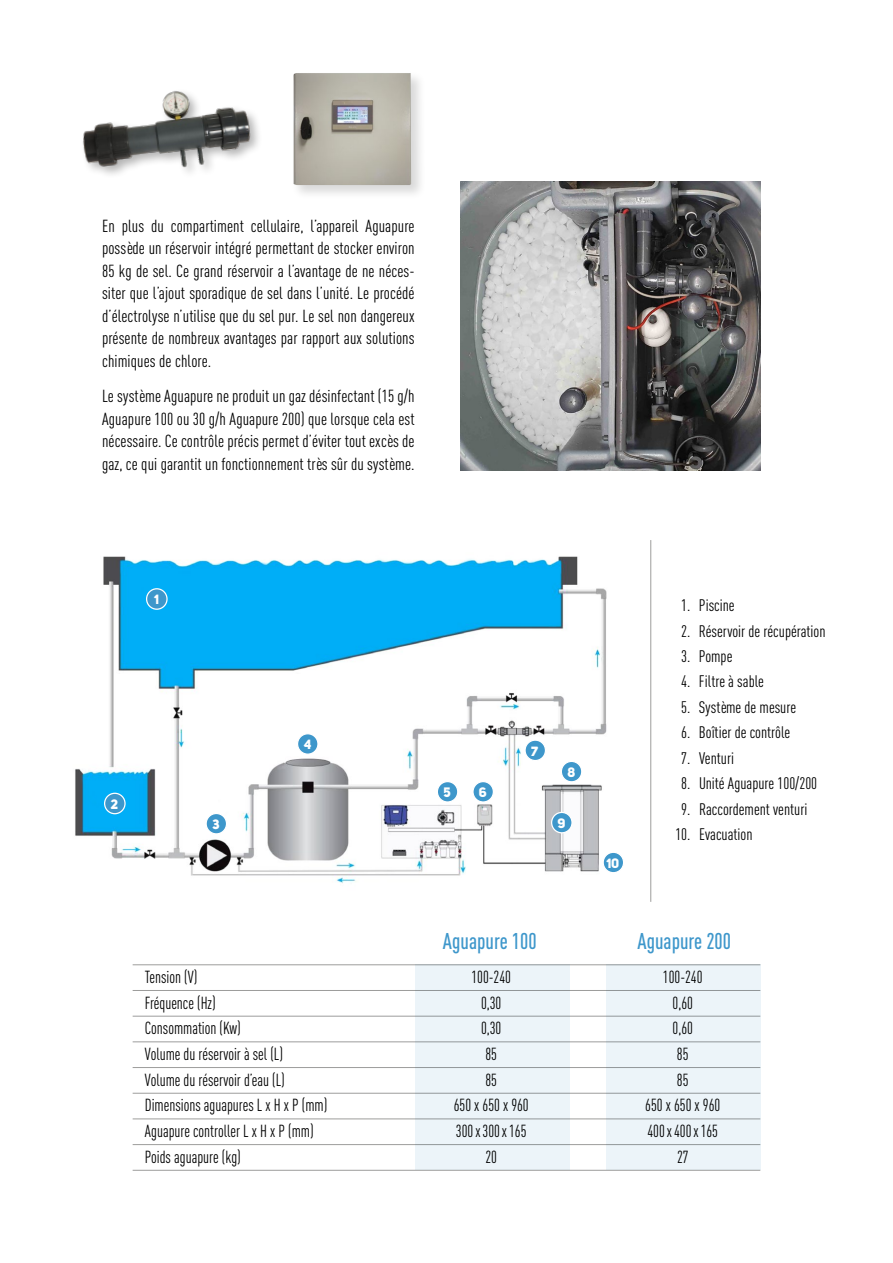
<style>
.page{position:relative;width:893px;height:1263px;background:#fff}
.page>*{position:absolute;margin:0;border:0;box-sizing:border-box;transform-origin:0 0}
.t1{font:500 22.5px "DIN Cond";color:#3e97cb;scale:.96 1}
.t2{font:17.25px/22.5px "DIN Cond";color:#000;text-align:justify}
.t3{font:17.25px "DIN Cond";color:#000;scale:.93 1}
.t4{font:16.5px "DIN Cond";color:#000}
.t5{font:13.5px "Uni Sans Heavy";color:#fff}
</style>
<div class="page">
<div style="left:291px;top:71px;width:135px;height:129px;background:#000;opacity:.15"></div>
<img style="left:293px;top:73px;width:118px;height:112px">
<img style="left:83px;top:91px;width:176px;height:84px">
<hr style="left:650px;top:540px;width:1px;height:362px;background:#9d9d9c">
<img style="left:461px;top:181px;width:299px;height:290px">
<hr style="left:133px;top:964px;width:627px;height:1px;background:#9d9d9c">
<hr style="left:133px;top:990px;width:627px;height:1px;background:#9d9d9c">
<hr style="left:133px;top:1016px;width:627px;height:1px;background:#9d9d9c">
<hr style="left:133px;top:1041px;width:627px;height:1px;background:#9d9d9c">
<hr style="left:133px;top:1067px;width:627px;height:1px;background:#9d9d9c">
<hr style="left:133px;top:1093px;width:627px;height:1px;background:#9d9d9c">
<hr style="left:133px;top:1119px;width:627px;height:1px;background:#9d9d9c">
<hr style="left:133px;top:1144px;width:627px;height:1px;background:#9d9d9c">
<hr style="left:133px;top:1170px;width:627px;height:1px;background:#9d9d9c">
<div style="left:606px;top:965px;width:154px;height:205px;background:#ecf4f9"></div>
<div style="left:415px;top:965px;width:154px;height:205px;background:#ecf4f9"></div>
<img style="left:75px;top:552px;width:577px;height:350px">
<div style="left:147px;top:589px;width:20px;height:20px;background:#3e97cb;border-radius:50%"></div>
<div style="left:146px;top:588px;width:22px;height:22px;border:1px solid #fff;border-radius:50%"></div>
<div style="left:105px;top:793px;width:20px;height:21px;background:#3e97cb;border-radius:50%"></div>
<div style="left:104px;top:793px;width:22px;height:21px;border:1px solid #fff;border-radius:50%"></div>
<div style="left:206px;top:813px;width:21px;height:21px;background:#3e97cb;border-radius:50%"></div>
<div style="left:206px;top:813px;width:21px;height:21px;border:1px solid #fff;border-radius:50%"></div>
<div style="left:298px;top:734px;width:20px;height:20px;background:#3e97cb;border-radius:50%"></div>
<div style="left:297px;top:733px;width:22px;height:22px;border:1px solid #fff;border-radius:50%"></div>
<div style="left:437px;top:782px;width:21px;height:20px;background:#3e97cb;border-radius:50%"></div>
<div style="left:437px;top:781px;width:21px;height:22px;border:1px solid #fff;border-radius:50%"></div>
<div style="left:525px;top:740px;width:20px;height:20px;background:#3e97cb;border-radius:50%"></div>
<div style="left:524px;top:739px;width:22px;height:22px;border:1px solid #fff;border-radius:50%"></div>
<div style="left:561px;top:761px;width:21px;height:21px;background:#3e97cb;border-radius:50%"></div>
<div style="left:561px;top:761px;width:21px;height:21px;border:1px solid #fff;border-radius:50%"></div>
<div style="left:603px;top:852px;width:21px;height:21px;background:#3e97cb;border-radius:50%"></div>
<div style="left:603px;top:852px;width:21px;height:21px;border:1px solid #fff;border-radius:50%"></div>
<div style="left:552px;top:812px;width:20px;height:21px;background:#3e97cb;border-radius:50%"></div>
<div style="left:551px;top:812px;width:22px;height:21px;border:1px solid #fff;border-radius:50%"></div>
<div style="left:473px;top:782px;width:20px;height:20px;background:#3e97cb;border-radius:50%"></div>
<div style="left:472px;top:781px;width:22px;height:22px;border:1px solid #fff;border-radius:50%"></div>
<p class="t2" style="left:102px;top:214px;width:314px">En plus du compartiment cellulaire, l’appareil Aguapure possède un réservoir intégré permettant de stocker environ 85 kg de sel. Ce grand réservoir a l’avantage de ne néces&shy;siter que l’ajout sporadique de sel dans l’unité. Le procédé d’électrolyse n’utilise que du sel pur. Le sel non dangereux présente de nombreux avantages par rapport aux solutions chimiques de chlore.</p>
<p class="t2" style="left:102px;top:385px;width:314px">Le système Aguapure ne produit un gaz désinfectant (15 g/h Aguapure 100 ou 30 g/h Aguapure 200) que lorsque cela est nécessaire. Ce contrôle précis permet d’éviter tout excès de gaz, ce qui garantit un fonctionnement très sûr du système.</p>
<p class="t5" style="left:154px;top:591px;width:6px">1</p>
<p class="t5" style="left:111px;top:796px;width:9px">2</p>
<p class="t5" style="left:213px;top:816px;width:9px">3</p>
<p class="t5" style="left:304px;top:736px;width:9px">4</p>
<p class="t5" style="left:444px;top:784px;width:9px">5</p>
<p class="t5" style="left:479px;top:784px;width:10px">6</p>
<p class="t5" style="left:532px;top:743px;width:8px">7</p>
<p class="t5" style="left:568px;top:764px;width:9px">8</p>
<p class="t5" style="left:558px;top:815px;width:10px">9</p>
<p class="t5" style="left:607px;top:855px;width:15px">10</p>
<p class="t4" style="left:681px;top:596px;width:55px">1. Piscine</p>
<p class="t4" style="left:681px;top:621px;width:146px">2. Réservoir de récupération</p>
<p class="t4" style="left:681px;top:647px;width:53px">3. Pompe</p>
<p class="t4" style="left:681px;top:672px;width:84px">4. Filtre à sable</p>
<p class="t4" style="left:681px;top:698px;width:116px">5. Système de mesure</p>
<p class="t4" style="left:681px;top:723px;width:111px">6. Boîtier de contrôle</p>
<p class="t4" style="left:681px;top:748px;width:54px">7. Venturi</p>
<p class="t4" style="left:681px;top:774px;width:137px">8. Unité Aguapure 100/200</p>
<p class="t4" style="left:681px;top:799px;width:128px">9. Raccordement venturi</p>
<p class="t4" style="left:675px;top:825px;width:79px">10. Evacuation</p>
<h1 class="t1" style="left:443px;top:928px;width:99px">Aguapure 100</h1>
<h1 class="t1" style="left:637px;top:928px;width:99px">Aguapure 200</h1>
<p class="t3" style="left:145px;top:967px;width:58px">Tension (V)</p>
<p class="t3" style="left:471px;top:967px;width:44px">100-240</p>
<p class="t3" style="left:663px;top:967px;width:44px">100-240</p>
<p class="t3" style="left:145px;top:992px;width:78px">Fréquence (Hz)</p>
<p class="t3" style="left:481px;top:992px;width:23px">0,30</p>
<p class="t3" style="left:673px;top:992px;width:23px">0,60</p>
<p class="t3" style="left:145px;top:1018px;width:105px">Consommation (Kw)</p>
<p class="t3" style="left:481px;top:1018px;width:23px">0,30</p>
<p class="t3" style="left:673px;top:1018px;width:23px">0,60</p>
<p class="t3" style="left:145px;top:1044px;width:150px">Volume du réservoir à sel (L)</p>
<p class="t3" style="left:485px;top:1044px;width:14px">85</p>
<p class="t3" style="left:677px;top:1044px;width:14px">85</p>
<p class="t3" style="left:145px;top:1069px;width:152px">Volume du réservoir d’eau (L)</p>
<p class="t3" style="left:485px;top:1069px;width:14px">85</p>
<p class="t3" style="left:677px;top:1069px;width:14px">85</p>
<p class="t3" style="left:145px;top:1095px;width:198px">Dimensions aguapures L x H x P (mm)</p>
<p class="t3" style="left:454px;top:1095px;width:82px">650 x 650 x 960</p>
<p class="t3" style="left:645px;top:1095px;width:82px">650 x 650 x 960</p>
<p class="t3" style="left:145px;top:1121px;width:183px">Aguapure controller L x H x P (mm)</p>
<p class="t3" style="left:456px;top:1121px;width:77px">300x300x165</p>
<p class="t3" style="left:647px;top:1121px;width:77px">400x400x165</p>
<p class="t3" style="left:145px;top:1146px;width:105px">Poids aguapure (kg)</p>
<p class="t3" style="left:485px;top:1146px;width:14px">20</p>
<p class="t3" style="left:677px;top:1146px;width:14px">27</p>
</div>
